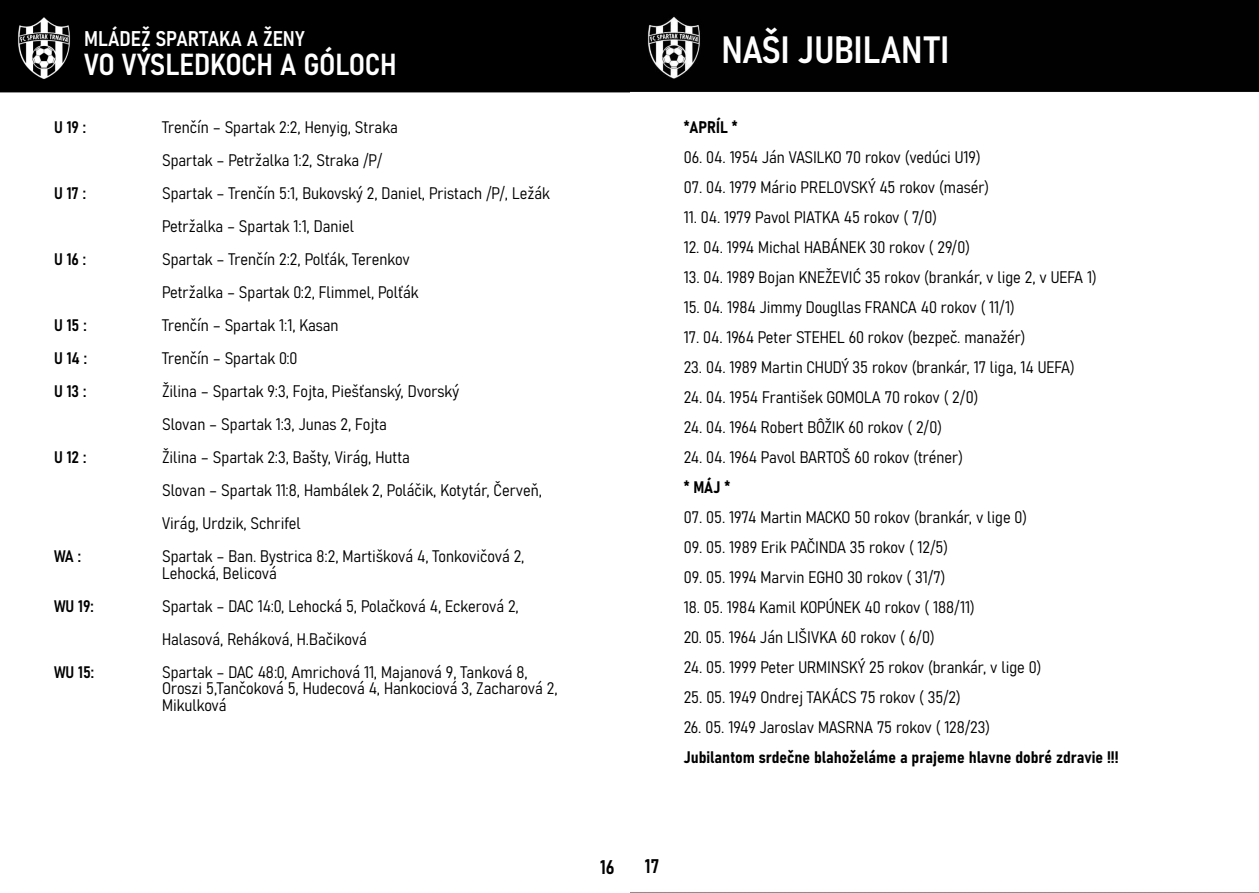
<style>
.page{position:relative;width:1259px;height:893px;background:#fff}
.page>*{position:absolute;margin:0;border:0;box-sizing:border-box;transform-origin:0 0}
.t1{font:37.5px "Bahnschrift";color:#fff}
.t2{font:30px "Bahnschrift";letter-spacing:-.01em;color:#fff}
.t3{font:21px "Bahnschrift";color:#fff}
.t4{font:19.5px "Bahnschrift";color:#000}
.t5{font:16.5px/33px "Bahnschrift";color:#000}
</style>
<div class="page">
<img style="left:0;top:0;width:1259px;height:893px">
<p class="t3" style="left:84px;top:23px;width:222px">MLÁDEŽ SPARTAKA A ŽENY</p>
<h2 class="t2" style="left:84px;top:42px;width:314px">VO VÝSLEDKOCH A GÓLOCH</h2>
<p class="t5" style="left:54px;top:110px;width:34px">U 19 :</p>
<p class="t5" style="left:162px;top:110px;width:237px">Trenčín – Spartak 2:2, Henyig, Straka<br>Spartak – Petržalka 1:2, Straka /P/</p>
<p class="t5" style="left:54px;top:176px;width:34px">U 17 :</p>
<p class="t5" style="left:162px;top:176px;width:389px">Spartak – Trenčín 5:1, Bukovský 2, Daniel, Pristach /P/, Ležák<br>Petržalka – Spartak 1:1, Daniel</p>
<p class="t5" style="left:54px;top:242px;width:34px">U 16 :</p>
<p class="t5" style="left:162px;top:242px;width:258px">Spartak – Trenčín 2:2, Polťák, Terenkov<br>Petržalka – Spartak 0:2, Flimmel, Polťák</p>
<p class="t5" style="left:54px;top:308px;width:34px">U 15 :</p>
<p class="t5" style="left:162px;top:308px;width:178px">Trenčín – Spartak 1:1, Kasan</p>
<p class="t5" style="left:54px;top:341px;width:35px">U 14 :</p>
<p class="t5" style="left:162px;top:341px;width:137px">Trenčín – Spartak 0:0</p>
<p class="t5" style="left:54px;top:374px;width:34px">U 13 :</p>
<p class="t5" style="left:162px;top:374px;width:298px">Žilina – Spartak 9:3, Fojta, Piešťanský, Dvorský<br>Slovan – Spartak 1:3, Junas 2, Fojta</p>
<p class="t5" style="left:54px;top:440px;width:34px">U 12 :</p>
<p class="t5" style="left:162px;top:440px;width:381px">Žilina – Spartak 2:3, Bašty, Virág, Hutta<br>Slovan – Spartak 11:8, Hambálek 2, Poláčik, Kotytár, Červeň,<br>Virág, Urdzik, Schrifel</p>
<p class="t5" style="left:54px;top:539px;width:29px">WA :</p>
<p class="t5" style="left:162px;top:547px;width:364px;line-height:16.5px">Spartak – Ban. Bystrica 8:2, Martišková 4, Tonkovičová 2,<br>Lehocká, Belicová</p>
<p class="t5" style="left:54px;top:588px;width:41px">WU 19:</p>
<p class="t5" style="left:162px;top:588px;width:358px">Spartak – DAC 14:0, Lehocká 5, Polačková 4, Eckerová 2,<br>Halasová, Reháková, H.Bačiková</p>
<p class="t5" style="left:54px;top:654px;width:42px">WU 15:</p>
<p class="t5" style="left:162px;top:663px;width:397px;line-height:16.5px">Spartak – DAC 48:0, Amrichová 11, Majanová 9, Tanková 8,<br>Oroszi 5,Tančoková 5, Hudecová 4, Hankociová 3, Zacharová 2,<br>Mikulková</p>
<h1 class="t1" style="left:721px;top:21px;width:229px">NAŠI JUBILANTI</h1>
<p class="t5" style="left:684px;top:110px;width:55px">*APRÍL *</p>
<p class="t5" style="left:684px;top:140px;width:298px">06. 04. 1954 Ján VASILKO 70 rokov (vedúci U19)</p>
<p class="t5" style="left:684px;top:170px;width:307px">07. 04. 1979 Mário PRELOVSKÝ 45 rokov (masér)</p>
<p class="t5" style="left:684px;top:200px;width:255px">11. 04. 1979 Pavol PIATKA 45 rokov ( 7/0)</p>
<p class="t5" style="left:684px;top:230px;width:288px">12. 04. 1994 Michal HABÁNEK 30 rokov ( 29/0)</p>
<p class="t5" style="left:684px;top:260px;width:414px">13. 04. 1989 Bojan KNEŽEVIĆ 35 rokov (brankár, v lige 2, v UEFA 1)</p>
<p class="t5" style="left:684px;top:290px;width:333px">15. 04. 1984 Jimmy Dougllas FRANCA 40 rokov ( 11/1)</p>
<p class="t5" style="left:684px;top:320px;width:343px">17. 04. 1964 Peter STEHEL 60 rokov (bezpeč. manažér)</p>
<p class="t5" style="left:684px;top:350px;width:393px">23. 04. 1989 Martin CHUDÝ 35 rokov (brankár, 17 liga, 14 UEFA)</p>
<p class="t5" style="left:684px;top:380px;width:296px">24. 04. 1954 František GOMOLA 70 rokov ( 2/0)</p>
<p class="t5" style="left:684px;top:410px;width:260px">24. 04. 1964 Robert BÔŽIK 60 rokov ( 2/0)</p>
<p class="t5" style="left:684px;top:441px;width:281px;line-height:30px">24. 04. 1964 Pavol BARTOŠ 60 rokov (tréner) * MÁJ *</p>
<p class="t5" style="left:684px;top:500px;width:345px">07. 05. 1974 Martin MACKO 50 rokov (brankár, v lige 0)</p>
<p class="t5" style="left:684px;top:530px;width:266px">09. 05. 1989 Erik PAČINDA 35 rokov ( 12/5)</p>
<p class="t5" style="left:684px;top:560px;width:263px">09. 05. 1994 Marvin EGHO 30 rokov ( 31/7)</p>
<p class="t5" style="left:684px;top:590px;width:292px">18. 05. 1984 Kamil KOPÚNEK 40 rokov ( 188/11)</p>
<p class="t5" style="left:684px;top:620px;width:252px">20. 05. 1964 Ján LIŠIVKA 60 rokov ( 6/0)</p>
<p class="t5" style="left:684px;top:650px;width:359px">24. 05. 1999 Peter URMINSKÝ 25 rokov (brankár, v lige 0)</p>
<p class="t5" style="left:684px;top:680px;width:278px">25. 05. 1949 Ondrej TAKÁCS 75 rokov ( 35/2)</p>
<p class="t5" style="left:684px;top:711px;width:436px;line-height:30px">26. 05. 1949 Jaroslav MASRNA 75 rokov ( 128/23)<br>Jubilantom srdečne blahoželáme a prajeme hlavne dobré zdravie !!!</p>
<p class="t4" style="left:600px;top:852px;width:16px">16</p>
<p class="t4" style="left:645px;top:852px;width:16px">17</p>
</div>
